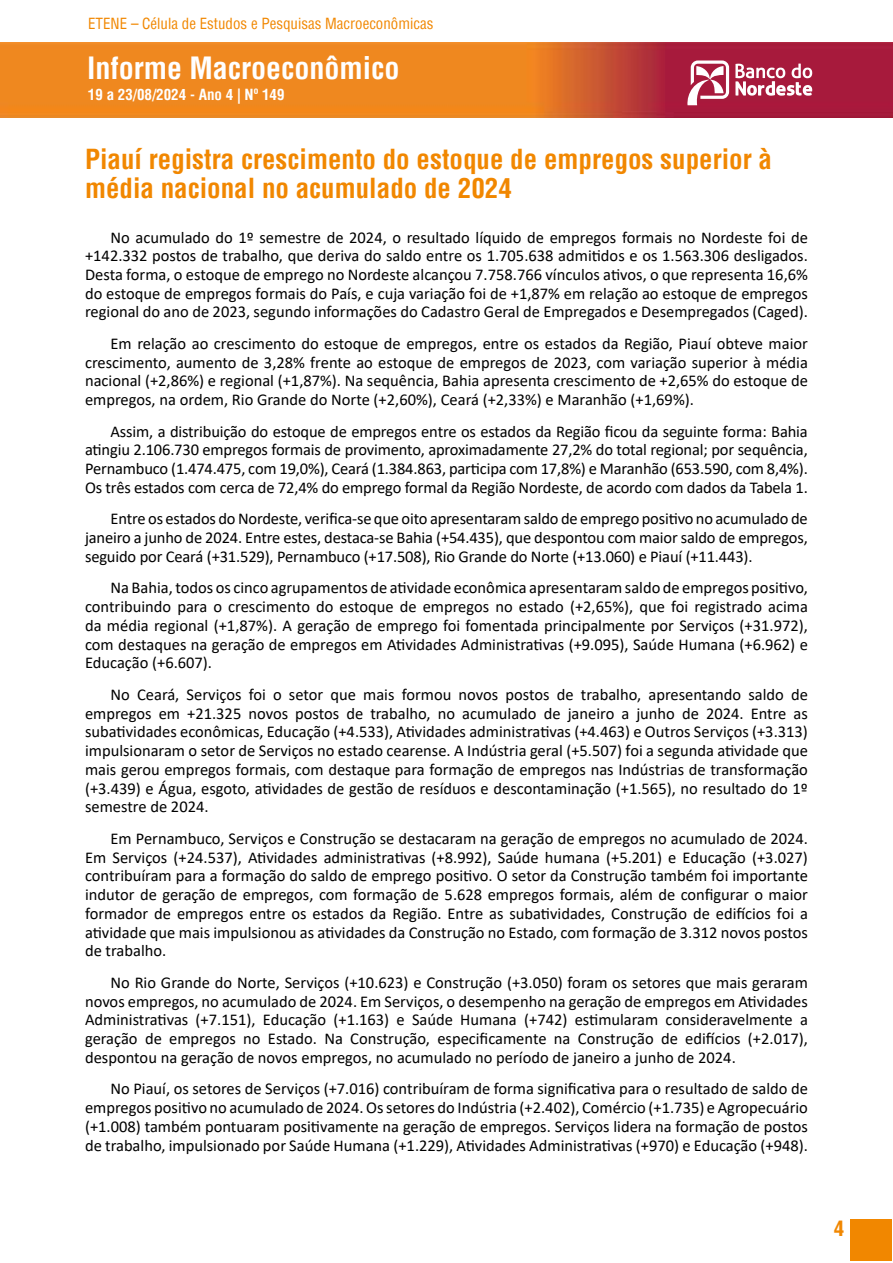
<style>
.page{position:relative;width:893px;height:1263px;background:#fff}
.page>*{position:absolute;margin:0;border:0;box-sizing:border-box;transform-origin:0 0}
.t1{font:700 condensed 30px "Helvetica";color:#fff}
.t2{font:700 condensed 27px/29.1px "Helvetica";color:#f18700}
.t3{font:700 condensed 21px "Helvetica";color:#f18700}
.t4{font:16.5px/18.8px "Calibri";color:#000;text-align:justify}
.t5{font:condensed 15px "Helvetica";color:#f18700}
.t6{font:700 condensed 15px "Helvetica";color:#fff}
</style>
<div class="page">
<img style="left:0;top:43px;width:893px;height:75px">
<svg style="left:686px;top:61px;width:43px;height:44px"></svg>
<svg style="left:735px;top:64px;width:77px;height:32px"></svg>
<div style="left:850px;top:1219px;width:42px;height:41px;background:#f18700"></div>
<p class="t5" style="left:88px;top:14px;width:347px">ETENE – Célula de Estudos e Pesquisas Macroeconômicas</p>
<h1 class="t1" style="left:87px;top:48px;width:314px">Informe Macroeconômico</h1>
<p class="t6" style="left:88px;top:85px;width:198px">19 a 23/08/2024 - Ano 4 | Nº 149</p>
<h2 class="t2" style="left:85px;top:145px;width:688px">Piauí registra crescimento do estoque de empregos superior à média nacional no acumulado de 2024</h2>
<p class="t4" style="left:85px;top:227px;width:724px;text-indent:26px">No acumulado do 1º semestre de 2024, o resultado líquido de empregos formais no Nordeste foi de +142.332 postos de trabalho, que deriva do saldo entre os 1.705.638 admitidos e os 1.563.306 desligados.<br>Desta forma, o estoque de emprego no Nordeste alcançou 7.758.766 vínculos ativos, o que representa 16,6% do estoque de empregos formais do País, e cuja variação foi de +1,87% em relação ao estoque de empregos regional do ano de 2023, segundo informações do Cadastro Geral de Empregados e Desempregados (Caged).</p>
<p class="t4" style="left:85px;top:334px;width:724px;text-indent:26px">Em relação ao crescimento do estoque de empregos, entre os estados da Região, Piauí obteve maior crescimento, aumento de 3,28% frente ao estoque de empregos de 2023, com variação superior à média nacional (+2,86%) e regional (+1,87%). Na sequência, Bahia apresenta crescimento de +2,65% do estoque de empregos, na ordem, Rio Grande do Norte (+2,60%), Ceará (+2,33%) e Maranhão (+1,69%).</p>
<p class="t4" style="left:85px;top:421px;width:724px;text-indent:26px">Assim, a distribuição do estoque de empregos entre os estados da Região ficou da seguinte forma: Bahia atingiu 2.106.730 empregos formais de provimento, aproximadamente 27,2% do total regional; por sequência, Pernambuco (1.474.475, com 19,0%), Ceará (1.384.863, participa com 17,8%) e Maranhão (653.590, com 8,4%).<br>Os três estados com cerca de 72,4% do emprego formal da Região Nordeste, de acordo com dados da Tabela 1.</p>
<p class="t4" style="left:85px;top:509px;width:724px;text-indent:26px">Entre os estados do Nordeste, verifica-se que oito apresentaram saldo de emprego positivo no acumulado de janeiro a junho de 2024. Entre estes, destaca-se Bahia (+54.435), que despontou com maior saldo de empregos, seguido por Ceará (+31.529), Pernambuco (+17.508), Rio Grande do Norte (+13.060) e Piauí (+11.443).</p>
<p class="t4" style="left:85px;top:578px;width:724px;text-indent:26px">Na Bahia, todos os cinco agrupamentos de atividade econômica apresentaram saldo de empregos positivo, contribuindo para o crescimento do estoque de empregos no estado (+2,65%), que foi registrado acima da média regional (+1,87%). A geração de emprego foi fomentada principalmente por Serviços (+31.972), com destaques na geração de empregos em Atividades Administrativas (+9.095), Saúde Humana (+6.962) e Educação (+6.607).</p>
<p class="t4" style="left:85px;top:685px;width:724px;text-indent:26px">No Ceará, Serviços foi o setor que mais formou novos postos de trabalho, apresentando saldo de empregos em +21.325 novos postos de trabalho, no acumulado de janeiro a junho de 2024. Entre as subatividades econômicas, Educação (+4.533), Atividades administrativas (+4.463) e Outros Serviços (+3.313) impulsionaram o setor de Serviços no estado cearense. A Indústria geral (+5.507) foi a segunda atividade que mais gerou empregos formais, com destaque para formação de empregos nas Indústrias de transformação (+3.439) e Água, esgoto, atividades de gestão de resíduos e descontaminação (+1.565), no resultado do 1º semestre de 2024.</p>
<p class="t4" style="left:85px;top:829px;width:724px;text-indent:26px">Em Pernambuco, Serviços e Construção se destacaram na geração de empregos no acumulado de 2024.<br>Em Serviços (+24.537), Atividades administrativas (+8.992), Saúde humana (+5.201) e Educação (+3.027) contribuíram para a formação do saldo de emprego positivo. O setor da Construção também foi importante indutor de geração de empregos, com formação de 5.628 empregos formais, além de configurar o maior formador de empregos entre os estados da Região. Entre as subatividades, Construção de edifícios foi a atividade que mais impulsionou as atividades da Construção no Estado, com formação de 3.312 novos postos de trabalho.</p>
<p class="t4" style="left:85px;top:973px;width:724px;text-indent:26px">No Rio Grande do Norte, Serviços (+10.623) e Construção (+3.050) foram os setores que mais geraram novos empregos, no acumulado de 2024. Em Serviços, o desempenho na geração de empregos em Atividades Administrativas (+7.151), Educação (+1.163) e Saúde Humana (+742) estimularam consideravelmente a geração de empregos no Estado. Na Construção, especificamente na Construção de edifícios (+2.017), despontou na geração de novos empregos, no acumulado no período de janeiro a junho de 2024.</p>
<p class="t4" style="left:85px;top:1079px;width:724px;text-indent:26px">No Piauí, os setores de Serviços (+7.016) contribuíram de forma significativa para o resultado de saldo de empregos positivo no acumulado de 2024. Os setores do Indústria (+2.402), Comércio (+1.735) e Agropecuário (+1.008) também pontuaram positivamente na geração de empregos. Serviços lidera na formação de postos de trabalho, impulsionado por Saúde Humana (+1.229), Atividades Administrativas (+970) e Educação (+948).</p>
<p class="t3" style="left:834px;top:1214px;width:12px">4</p>
</div>
